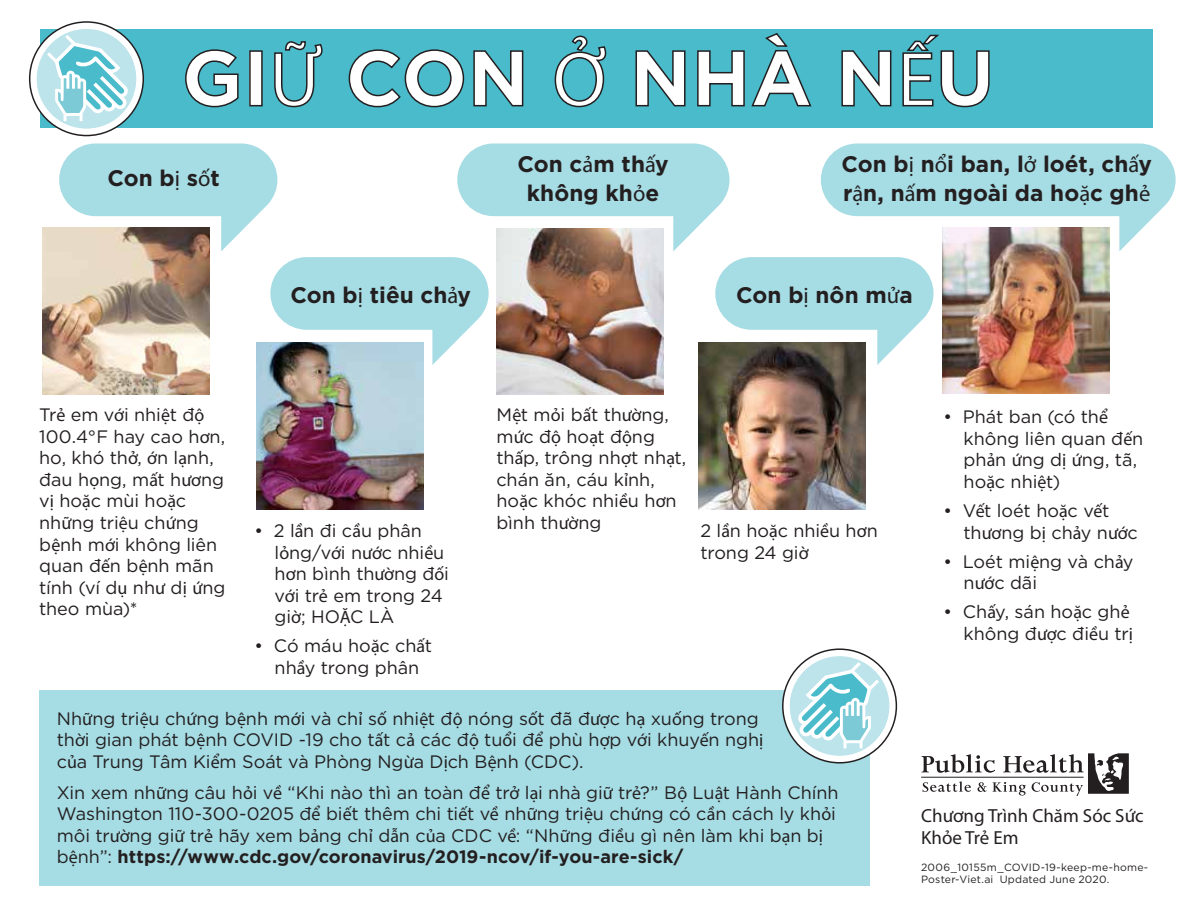
<style>
.page{position:relative;width:1188px;height:918px;background:#fff}
.page>*{position:absolute;margin:0;border:0;box-sizing:border-box;transform-origin:0 0}
.t1{font:700 78px "Gotham";color:#fff}
.t2{font:700 22.5px/28.5px "Gotham";letter-spacing:.005em;color:#231f20;text-align:center}
.t3{font:18.9px/22.8px "Myriad Pro";color:#231f20}
.t4{font:18px/21.6px "Gotham";color:#231f20}
.t5{font:10.5px/12.6px "Gotham";letter-spacing:.02em;color:#231f20}
.s1{font-family:"Myriad Pro";font-weight:400}
.s2{font-family:"Myriad Pro"}
.s3{font-weight:700}
</style>
<div class="page">
<div style="left:41px;top:29px;width:1112px;height:99px;background:#4abbcb"></div>
<div style="left:39px;top:690px;width:831px;height:196px;background:#a6dce4"></div>
<img style="left:699px;top:343px;width:167px;height:167px">
<img style="left:497px;top:251px;width:166px;height:143px">
<img style="left:42px;top:227px;width:167px;height:167px">
<img style="left:943px;top:251px;width:167px;height:142px">
<img style="left:257px;top:343px;width:167px;height:167px">
<svg style="left:59px;top:143px;width:218px;height:108px"></svg>
<svg style="left:270px;top:257px;width:219px;height:108px"></svg>
<svg style="left:457px;top:143px;width:273px;height:108px"></svg>
<svg style="left:821px;top:143px;width:355px;height:108px"></svg>
<svg style="left:715px;top:257px;width:219px;height:108px"></svg>
<svg style="left:922px;top:753px;width:207px;height:43px"></svg>
<hr style="left:921px;top:777px;width:163px;height:1px;background:#231f20">
<svg style="left:784px;top:650px;width:112px;height:112px"></svg>
<svg style="left:787px;top:653px;width:106px;height:106px;fill:#bce4ea"></svg>
<div style="left:784px;top:650px;width:112px;height:112px;border:6px solid #fff;border-radius:50%"></div>
<svg style="left:798px;top:662px;width:81px;height:86px;background:#acdee5"></svg>
<svg style="left:30px;top:23px;width:113px;height:112px"></svg>
<svg style="left:34px;top:26px;width:105px;height:106px;background:#cdeaef"></svg>
<div style="left:30px;top:23px;width:113px;height:112px;border:6px solid #fff;border-radius:50%"></div>
<svg style="left:47px;top:35px;width:81px;height:86px"></svg>
<svg style="left:185px;top:49px;width:54px;height:59px"></svg>
<div style="left:249px;top:50px;width:14px;height:56px;border:2px solid #231f20"></div>
<svg style="left:274px;top:41px;width:49px;height:67px"></svg>
<svg style="left:348px;top:49px;width:117px;height:59px"></svg>
<svg style="left:473px;top:50px;width:51px;height:57px"></svg>
<svg style="left:554px;top:35px;width:53px;height:73px"></svg>
<svg style="left:635px;top:50px;width:51px;height:57px"></svg>
<svg style="left:697px;top:33px;width:115px;height:74px"></svg>
<svg style="left:841px;top:50px;width:51px;height:57px"></svg>
<svg style="left:902px;top:34px;width:88px;height:74px"></svg>
<h1 class="t1" style="left:182px;top:26px;width:814px">GI<span class="s1">Ữ</span> CON <span class="s1">Ở</span> NHÀ N<span class="s1">Ế</span>U</h1>
<p class="t2" style="left:107px;top:164px;width:114px">Con b<span class="s1">ị</span> s<span class="s1">ố</span>t</p>
<p class="t2" style="left:291px;top:280px;width:182px">Con b<span class="s1">ị</span> tiêu ch<span class="s1">ả</span>y</p>
<p class="t2" style="left:517px;top:150px;width:153px">Con c<span class="s1">ả</span>m th<span class="s1">ấ</span>y không kh<span class="s1">ỏ</span>e</p>
<p class="t2" style="left:842px;top:150px;width:312px;text-align:left">Con b<span class="s1">ị</span> n<span class="s1">ổ</span>i ban, l<span class="s1">ở</span> loét, ch<span class="s1">ấ</span>y r<span class="s1">ậ</span>n, n<span class="s1">ấ</span>m ngoài da ho<span class="s1">ặ</span>c gh<span class="s1">ẻ</span></p>
<p class="t2" style="left:736px;top:280px;width:178px">Con b<span class="s1">ị</span> nôn m<span class="s1">ử</span>a</p>
<p class="t4" style="left:39px;top:403px;width:188px">Tr<span class="s2">ẻ</span> em v<span class="s2">ớ</span>i nhi<span class="s2">ệ</span>t đ<span class="s2">ộ<br></span>100.4°F hay cao h<span class="s2">ơ</span>n, ho, khó th<span class="s2">ở</span>, <span class="s2">ớ</span>n l<span class="s2">ạ</span>nh, đau h<span class="s2">ọ</span>ng, m<span class="s2">ấ</span>t h<span class="s2">ươ</span>ng v<span class="s2">ị</span> ho<span class="s2">ặ</span>c mùi ho<span class="s2">ặ</span>c nh<span class="s2">ữ</span>ng tri<span class="s2">ệ</span>u ch<span class="s2">ứ</span>ng b<span class="s2">ệ</span>nh m<span class="s2">ớ</span>i không liên quan đ<span class="s2">ế</span>n b<span class="s2">ệ</span>nh mãn tính (ví d<span class="s2">ụ</span> nh<span class="s2">ư</span> d<span class="s2">ị ứ</span>ng theo mùa)*</p>
<p class="t4" style="left:275px;top:519px;width:176px;text-indent:-20px">• 2 l<span class="s2">ầ</span>n đi c<span class="s2">ầ</span>u phân l<span class="s2">ỏ</span>ng/v<span class="s2">ớ</span>i n<span class="s2">ướ</span>c nhi<span class="s2">ề</span>u h<span class="s2">ơ</span>n bình th<span class="s2">ườ</span>ng đ<span class="s2">ố</span>i v<span class="s2">ớ</span>i tr<span class="s2">ẻ</span> em trong 24 gi<span class="s2">ờ</span>; HO<span class="s2">Ặ</span>C LÀ</p>
<p class="t4" style="left:254px;top:635px;width:179px;text-align:center">• Có máu ho<span class="s2">ặ</span>c ch<span class="s2">ấ</span>t nh<span class="s2">ầ</span>y trong phân</p>
<p class="t4" style="left:496px;top:403px;width:191px">M<span class="s2">ệ</span>t m<span class="s2">ỏ</span>i b<span class="s2">ấ</span>t th<span class="s2">ườ</span>ng, m<span class="s2">ứ</span>c đ<span class="s2">ộ</span> ho<span class="s2">ạ</span>t đ<span class="s2">ộ</span>ng th<span class="s2">ấ</span>p, trông nh<span class="s2">ợ</span>t nh<span class="s2">ạ</span>t, chán ăn, cáu k<span class="s2">ỉ</span>nh, ho<span class="s2">ặ</span>c khóc nhi<span class="s2">ề</span>u h<span class="s2">ơ</span>n bình th<span class="s2">ườ</span>ng</p>
<p class="t4" style="left:700px;top:519px;width:179px">2 l<span class="s2">ầ</span>n ho<span class="s2">ặ</span>c nhi<span class="s2">ề</span>u h<span class="s2">ơ</span>n trong 24 gi<span class="s2">ờ</span></p>
<p class="t4" style="left:964px;top:406px;width:181px;text-indent:-20px">• Phát ban (có th<span class="s2">ể </span>không liên quan đ<span class="s2">ế</span>n ph<span class="s2">ả</span>n <span class="s2">ứ</span>ng d<span class="s2">ị ứ</span>ng, tã, ho<span class="s2">ặ</span>c nhi<span class="s2">ệ</span>t)</p>
<p class="t4" style="left:964px;top:499px;width:176px;text-indent:-20px">• V<span class="s2">ế</span>t loét ho<span class="s2">ặ</span>c v<span class="s2">ế</span>t th<span class="s2">ươ</span>ng b<span class="s2">ị</span> ch<span class="s2">ả</span>y n<span class="s2">ướ</span>c</p>
<p class="t4" style="left:964px;top:550px;width:172px;text-indent:-20px">• Loét mi<span class="s2">ệ</span>ng và ch<span class="s2">ả</span>y n<span class="s2">ướ</span>c dãi</p>
<p class="t4" style="left:943px;top:601px;width:191px;text-align:right">• Ch<span class="s2">ấ</span>y, sán ho<span class="s2">ặ</span>c gh<span class="s2">ẻ </span>không đ<span class="s2">ượ</span>c đi<span class="s2">ề</span>u tr<span class="s2">ị</span></p>
<p class="t4" style="left:57px;top:707px;width:708px">Nh<span class="s2">ữ</span>ng tri<span class="s2">ệ</span>u ch<span class="s2">ứ</span>ng b<span class="s2">ệ</span>nh m<span class="s2">ớ</span>i và ch<span class="s2">ỉ</span> s<span class="s2">ố</span> nhi<span class="s2">ệ</span>t đ<span class="s2">ộ</span> nóng s<span class="s2">ố</span>t đã đ<span class="s2">ượ</span>c h<span class="s2">ạ</span> xu<span class="s2">ố</span>ng trong th<span class="s2">ờ</span>i gian phát b<span class="s2">ệ</span>nh COVID -19 cho t<span class="s2">ấ</span>t c<span class="s2">ả</span> các đ<span class="s2">ộ</span> tu<span class="s2">ổ</span>i đ<span class="s2">ể</span> phù h<span class="s2">ợ</span>p v<span class="s2">ớ</span>i khuy<span class="s2">ế</span>n ngh<span class="s2">ị </span>c<span class="s2">ủ</span>a Trung Tâm Ki<span class="s2">ể</span>m Soát và Phòng Ng<span class="s2">ừ</span>a D<span class="s2">ị</span>ch B<span class="s2">ệ</span>nh (CDC).</p>
<p class="t4" style="left:57px;top:781px;width:783px">Xin xem nh<span class="s2">ữ</span>ng câu h<span class="s2">ỏ</span>i v<span class="s2">ề</span> “Khi nào thì an toàn đ<span class="s2">ể</span> tr<span class="s2">ở</span> l<span class="s2">ạ</span>i nhà gi<span class="s2">ữ</span> tr<span class="s2">ẻ</span>?” B<span class="s2">ộ</span> Lu<span class="s2">ậ</span>t Hành Chính Washington 110-300-0205 đ<span class="s2">ể</span> bi<span class="s2">ế</span>t thêm chi ti<span class="s2">ế</span>t v<span class="s2">ề</span> nh<span class="s2">ữ</span>ng tri<span class="s2">ệ</span>u ch<span class="s2">ứ</span>ng có c<span class="s2">ầ</span>n cách ly kh<span class="s2">ỏ</span>i môi tr<span class="s2">ườ</span>ng gi<span class="s2">ữ</span> tr<span class="s2">ẻ</span> hãy xem b<span class="s2">ả</span>ng ch<span class="s2">ỉ</span> d<span class="s2">ẫ</span>n c<span class="s2">ủ</span>a CDC v<span class="s2">ề</span>: “Nh<span class="s2">ữ</span>ng đi<span class="s2">ề</span>u gì nên làm khi b<span class="s2">ạ</span>n b<span class="s2">ị </span>b<span class="s2">ệ</span>nh”: <span class="s3">https://www.cdc.gov/coronavirus/2019-ncov/if-you-are-sick/</span></p>
<p class="t3" style="left:921px;top:803px;width:224px">Chương Trình Chăm Sóc Sức<br>Khỏe Trẻ Em</p>
<p class="t5" style="left:921px;top:861px;width:229px">2006_10155m_COVID-19-keep-me-home-<br>Poster-Viet.ai Updated June 2020.</p>
</div>
